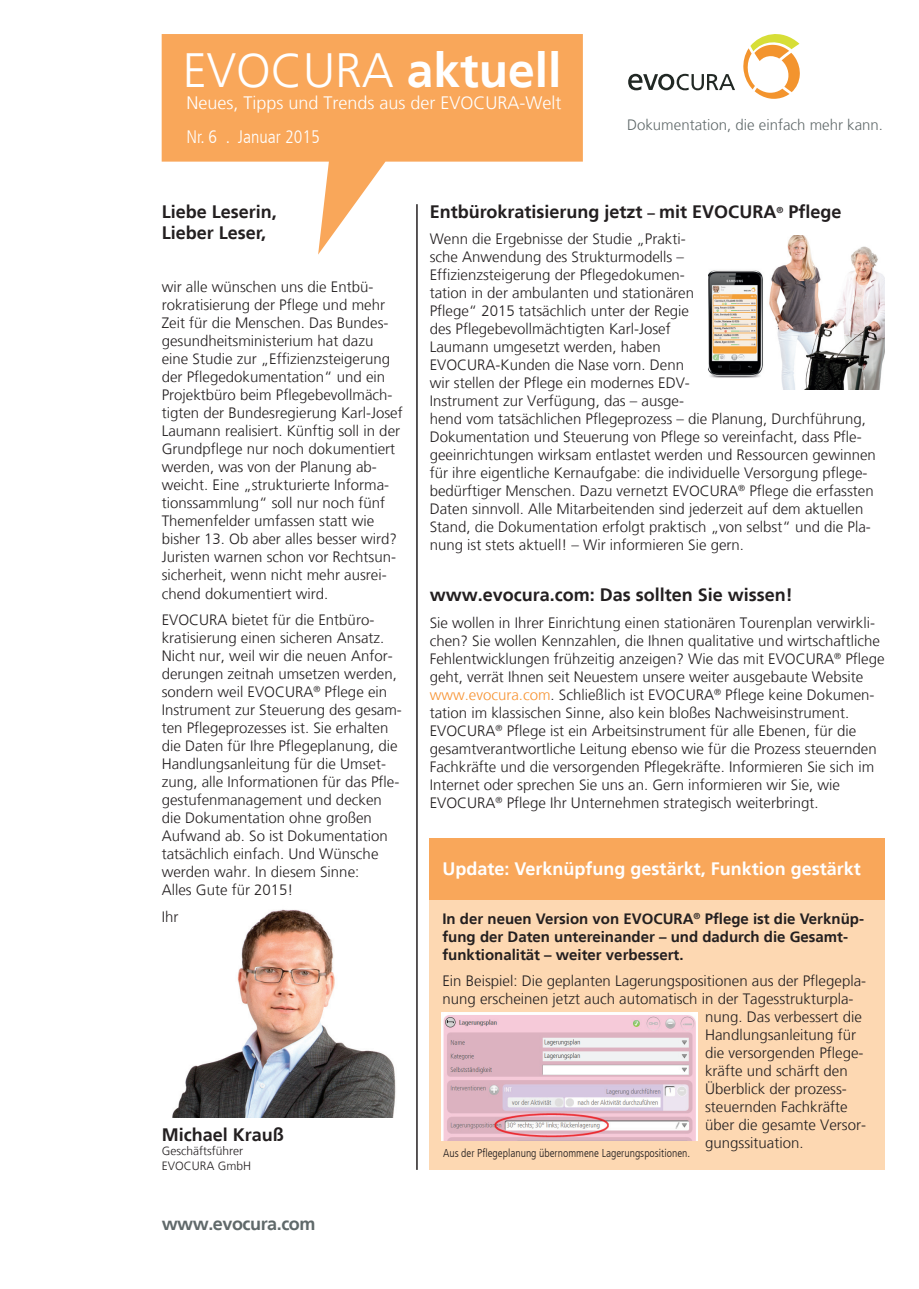
<style>
.page{position:relative;width:919px;height:1289px;background:#fff}
.page>*{position:absolute;margin:0;border:0;box-sizing:border-box;transform-origin:0 0}
.t1{font:300 48px "Frutiger LT";color:#fff}
.t2{font:700 18px/21.6px "Frutiger LT";color:#231f20}
.t3{font:700 18px "Frutiger LT";color:#fff}
.t4{font:300 18px "Frutiger LT";color:#fff}
.t5{font:300 condensed 18px "Frutiger LT";color:#fff}
.t6{font:700 18px "Frutiger LT";letter-spacing:-.025em;color:#60696a}
.t7{font:300 15px/18px "Frutiger LT";color:#231f20}
.t8{font:700 15px/18px "Frutiger LT";color:#231f20}
.t9{font:300 15px "Frutiger LT";color:#60696a}
.t10{font:300 12px/14.4px "Frutiger LT";color:#231f20}
.t11{font:300 condensed 11.4px "Frutiger LT";color:#231f20}
.s1{font-weight:700}
.s2{font-size:15px}
.s3{color:#f79332}
</style>
<div class="page">
<hr style="left:416px;top:204px;width:1px;height:965px;background:#231f20">
<svg style="left:162px;top:34px;width:421px;height:220px;fill:#f9a75a"></svg>
<svg style="left:628px;top:74px;width:107px;height:16px"></svg>
<svg style="left:743px;top:34px;width:56px;height:65px"></svg>
<img style="left:172px;top:909px;width:224px;height:208px">
<div style="left:429px;top:899px;width:455px;height:270px;background:#fdd8b2"></div>
<div style="left:429px;top:837px;width:455px;height:62px;background:#f9a75a"></div>
<img style="left:708px;top:236px;width:176px;height:154px">
<img style="left:442px;top:1012px;width:255px;height:128px">
<h1 class="t1" style="left:183px;top:43px;width:380px">EVOCURA <span class="s1">aktuell</span></h1>
<p class="t4" style="left:186px;top:92px;width:376px">Neues, Tipps und Trends aus der EVOCURA-Welt</p>
<p class="t5" style="left:186px;top:127px;width:135px">Nr. 6 . Januar 2015</p>
<p class="t9" style="left:627px;top:116px;width:257px">Dokumentation, die einfach mehr kann.</p>
<p class="t2" style="left:162px;top:201px;width:117px">Liebe Leserin,<br>Lieber Leser,</p>
<p class="t7" style="left:162px;top:278px;width:242px">wir alle wünschen uns die Entbü&shy;rokratisierung der Pflege und mehr Zeit für die Menschen. Das Bundes&shy;gesundheitsministerium hat dazu eine Studie zur „Effizienzsteigerung der Pflegedokumentation“ und ein Projektbüro beim Pflegebevollmäch&shy;tigten der Bundesregierung Karl-Josef Laumann realisiert. Künftig soll in der Grundpflege nur noch dokumentiert werden, was von der Planung ab&shy;weicht. Eine „strukturierte Informa&shy;tionssammlung“ soll nur noch fünf Themenfelder umfassen statt wie bisher 13. Ob aber alles besser wird?<br>Juristen warnen schon vor Rechtsun&shy;sicherheit, wenn nicht mehr ausrei&shy;chend dokumentiert wird.</p>
<p class="t7" style="left:162px;top:611px;width:242px">EVOCURA bietet für die Entbüro&shy;kratisierung einen sicheren Ansatz.<br>Nicht nur, weil wir die neuen Anfor&shy;derungen zeitnah umsetzen werden, sondern weil EVOCURA<sup>®</sup> Pflege ein Instrument zur Steuerung des gesam&shy;ten Pflegeprozesses ist. Sie erhalten die Daten für Ihre Pflegeplanung, die Handlungsanleitung für die Umset&shy;zung, alle Informationen für das Pfle&shy;gestufenmanagement und decken die Dokumentation ohne großen Aufwand ab. So ist Dokumentation tatsächlich einfach. Und Wünsche werden wahr. In diesem Sinne:<br>Alles Gute für 2015!</p>
<p class="t7" style="left:162px;top:907px;width:18px">Ihr</p>
<p class="t2" style="left:162px;top:1123px;width:124px">Michael Krauß</p>
<p class="t10" style="left:162px;top:1144px;width:91px">Geschäftsführer<br>EVOCURA GmbH</p>
<p class="t6" style="left:162px;top:1212px;width:155px">www.evocura.com</p>
<p class="t2" style="left:429px;top:201px;width:413px">Entbürokratisierung jetzt <span class="s2">–</span> mit EVOCURA<sup>®</sup> Pflege</p>
<p class="t7" style="left:429px;top:230px;width:447px">Wenn die Ergebnisse der Studie „Prakti-<br>sche Anwendung des Strukturmodells –<br>Effizienzsteigerung der Pflegedokumen-<br>tation in der ambulanten und stationären<br>Pflege“ 2015 tatsächlich unter der Regie<br>des Pflegebevollmächtigten Karl-Josef<br>Laumann umgesetzt werden, haben<br>EVOCURA-Kunden die Nase vorn. Denn<br>wir stellen der Pflege ein modernes EDV-<br>Instrument zur Verfügung, das – ausge-<br>hend vom tatsächlichen Pflegeprozess – die Planung, Durchführung, Dokumentation und Steuerung von Pflege so vereinfacht, dass Pfle&shy;geeinrichtungen wirksam entlastet werden und Ressourcen gewinnen für ihre eigentliche Kernaufgabe: die individuelle Versorgung pflege&shy;bedürftiger Menschen. Dazu vernetzt EVOCURA<sup>®</sup> Pflege die erfassten Daten sinnvoll. Alle Mitarbeitenden sind jederzeit auf dem aktuellen Stand, die Dokumentation erfolgt praktisch „von selbst“ und die Pla&shy;nung ist stets aktuell! – Wir informieren Sie gern.</p>
<p class="t2" style="left:429px;top:584px;width:365px">www.evocura.com: Das sollten Sie wissen!</p>
<p class="t7" style="left:429px;top:613px;width:456px">Sie wollen in Ihrer Einrichtung einen stationären Tourenplan verwirkli&shy;chen? Sie wollen Kennzahlen, die Ihnen qualitative und wirtschaftliche Fehlentwicklungen frühzeitig anzeigen? Wie das mit EVOCURA<sup>®</sup> Pflege geht, verrät Ihnen seit Neuestem unsere weiter ausgebaute Website <span class="s3">www.evocura.com</span>. Schließlich ist EVOCURA<sup>®</sup> Pflege keine Dokumen&shy;tation im klassischen Sinne, also kein bloßes Nachweisinstrument.<br>EVOCURA<sup>®</sup> Pflege ist ein Arbeitsinstrument für alle Ebenen, für die gesamtverantwortliche Leitung ebenso wie für die Prozess steuernden Fachkräfte und die versorgenden Pflegekräfte. Informieren Sie sich im Internet oder sprechen Sie uns an. Gern informieren wir Sie, wie EVOCURA<sup>®</sup> Pflege Ihr Unternehmen strategisch weiterbringt.</p>
<p class="t3" style="left:442px;top:858px;width:420px">Update: Verknüpfung gestärkt, Funktion gestärkt</p>
<p class="t8" style="left:442px;top:909px;width:423px">In der neuen Version von EVOCURA<sup>®</sup> Pflege ist die Verknüp&shy;fung der Daten untereinander – und dadurch die Gesamt&shy;funktionalität – weiter verbessert.</p>
<p class="t7" style="left:442px;top:972px;width:425px">Ein Beispiel: Die geplanten Lagerungspositionen aus der Pflegepla-</p>
<p class="t7" style="left:442px;top:990px;width:412px">nung erscheinen jetzt auch automatisch in der Tagesstrukturpla-</p>
<p class="t7" style="left:705px;top:1008px;width:158px">nung. Das verbessert die</p>
<p class="t7" style="left:705px;top:1026px;width:152px">Handlungsanleitung für</p>
<p class="t7" style="left:705px;top:1044px;width:160px">die versorgenden Pflege-</p>
<p class="t7" style="left:705px;top:1062px;width:144px">kräfte und schärft den</p>
<p class="t7" style="left:705px;top:1080px;width:143px">Überblick der prozess-</p>
<p class="t7" style="left:705px;top:1098px;width:144px">steuernden Fachkräfte</p>
<p class="t7" style="left:705px;top:1116px;width:162px">über die gesamte Versor-</p>
<p class="t7" style="left:705px;top:1134px;width:100px">gungssituation.</p>
<p class="t11" style="left:443px;top:1146px;width:249px">Aus der Pflegeplanung übernommene Lagerungspositionen.</p>
</div>
